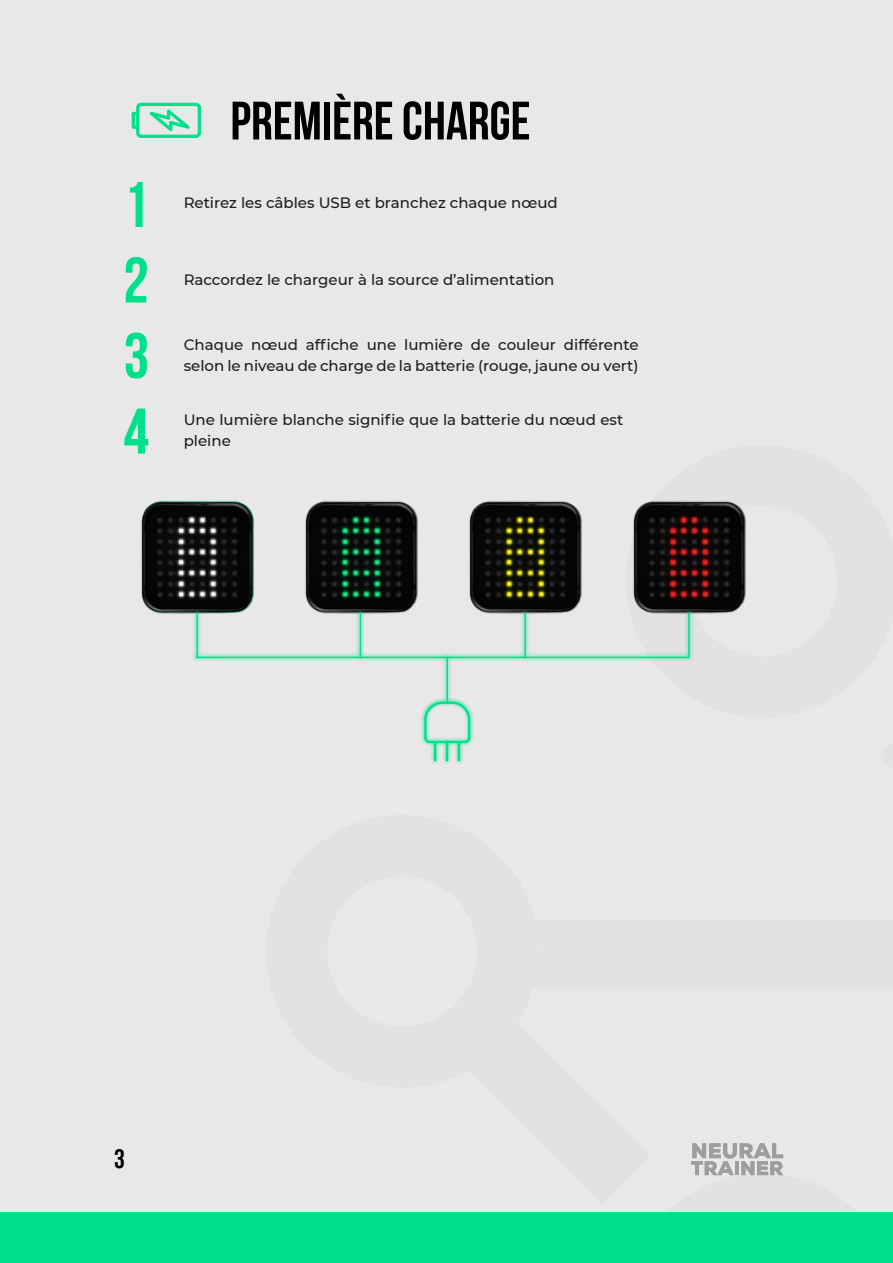
<style>
.page{position:relative;width:893px;height:1263px;background:#e8e8e8}
.page>*{position:absolute;margin:0;border:0;box-sizing:border-box;transform-origin:0 0}
.t1{font:64.35px/75.6px "Bebas Neue";color:#00e08a;text-align:justify}
.t2{font:700 54px "Bebas Neue";color:#000}
.t3{font:27px "Bebas Neue";color:#000}
.t4{font:500 15px/21px "Montserrat";color:#1c1c1c}
</style>
<div class="page">
<div style="left:0;top:1212px;width:893px;height:51px;background:#00e08a"></div>
<svg style="left:691px;top:1143px;width:93px;height:33px"></svg>
<img style="left:469px;top:500px;width:113px;height:114px">
<img style="left:141px;top:500px;width:113px;height:114px">
<img style="left:632px;top:500px;width:114px;height:114px">
<img style="left:305px;top:500px;width:113px;height:114px">
<svg style="left:192px;top:608px;width:10px;height:45px"></svg>
<hr style="left:196px;top:612px;width:2px;height:45px;background:#00e08a">
<svg style="left:193px;top:653px;width:495px;height:9px;background:#b7e5d3"></svg>
<hr style="left:196px;top:657px;width:493px;height:1px;background:#00e08a">
<svg style="left:356px;top:608px;width:9px;height:53px"></svg>
<hr style="left:360px;top:612px;width:1px;height:45px;background:#00e08a">
<svg style="left:442px;top:653px;width:10px;height:45px"></svg>
<hr style="left:446px;top:657px;width:2px;height:45px;background:#00e08a">
<svg style="left:520px;top:608px;width:10px;height:53px"></svg>
<hr style="left:524px;top:612px;width:2px;height:45px;background:#00e08a">
<svg style="left:684px;top:608px;width:10px;height:53px"></svg>
<hr style="left:688px;top:612px;width:2px;height:45px;background:#00e08a">
<svg style="left:421px;top:698px;width:53px;height:66px"></svg>
<svg style="left:423px;top:700px;width:48px;height:61px"></svg>
<svg style="left:131px;top:102px;width:70px;height:36px"></svg>
<h1 class="t1" style="left:123px;top:167px;width:27px">1</h1>
<h1 class="t1" style="left:123px;top:242px;width:27px">2<br>3<br>4</h1>
<h2 class="t2" style="left:230px;top:91px;width:302px">PREMIÈRE CHARGE</h2>
<p class="t4" style="left:184px;top:191px;width:376px">Retirez les câbles USB et branchez chaque nœud</p>
<p class="t4" style="left:184px;top:268px;width:372px">Raccordez le chargeur à la source d’alimentation</p>
<p class="t4" style="left:184px;top:333px;width:456px">Chaque nœud affiche une lumière de couleur différente selon le niveau de charge de la batterie (rouge, jaune ou vert)</p>
<p class="t4" style="left:184px;top:409px;width:441px">Une lumière blanche signifie que la batterie du nœud est pleine</p>
<h3 class="t3" style="left:114px;top:1143px;width:12px">3</h3>
</div>
